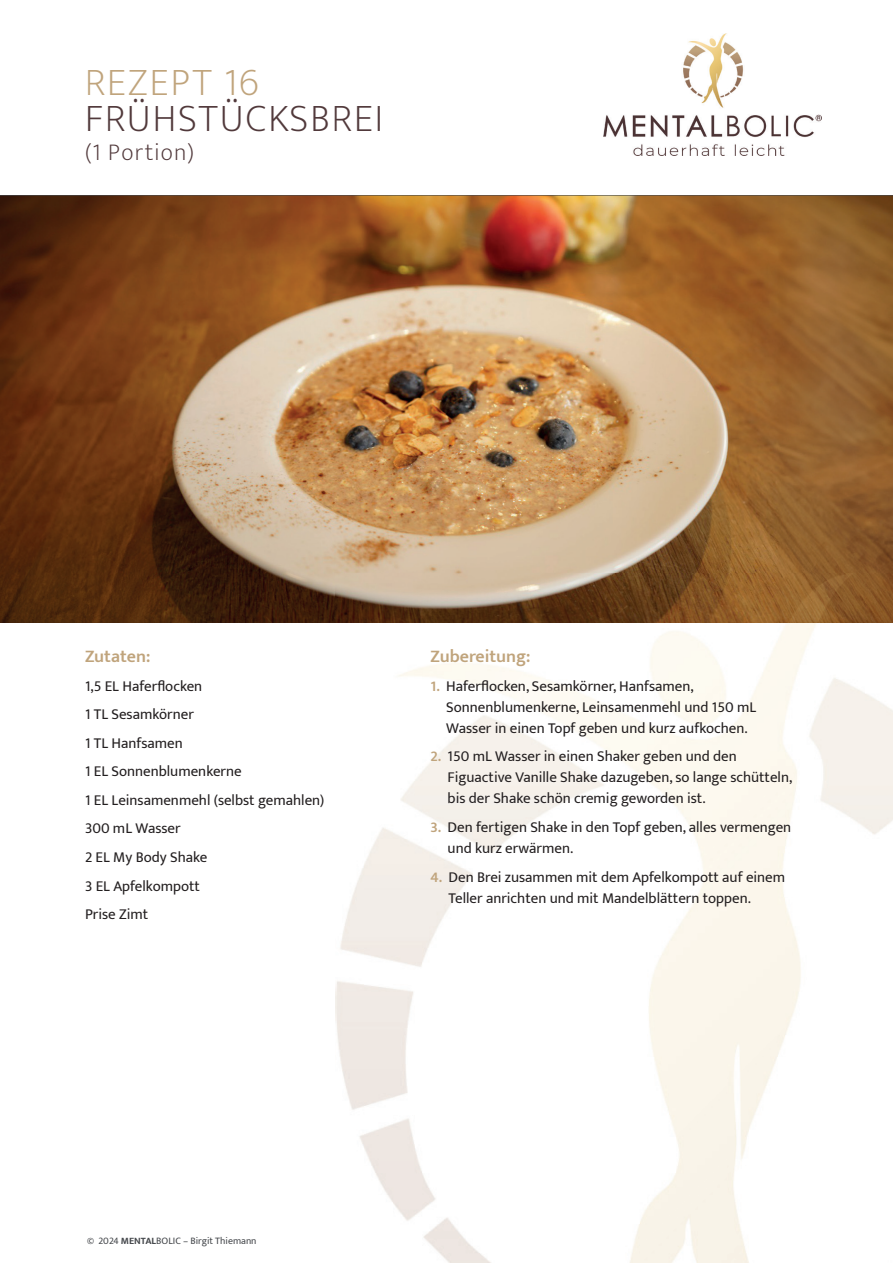
<style>
.page{position:relative;width:893px;height:1263px;background:#fff}
.page>*{position:absolute;margin:0;border:0;box-sizing:border-box;transform-origin:0 0}
.t1{font:200 39px "Mukta";letter-spacing:.05em;color:#51393b}
.t2{font:200 39px "Mukta";letter-spacing:.05em;color:#c0a47c}
.t3{font:200 24px "Mukta";letter-spacing:.05em;color:#51393b}
.t4{font:600 18px "Mukta";color:#c0a47c}
.t5{font:15px/28.5px "Mukta";color:#231f20}
.t6{font:9.9px "Mukta";color:#46494d}
.s1{font-weight:600;color:#c0a47c}
.s2{font-weight:700}
</style>
<div class="page">
<img style="left:0;top:196px;width:893px;height:427px">
<img style="left:604px;top:34px;width:218px;height:121px">
<img style="left:336px;top:574px;width:557px;height:689px">
<h1 class="t2" style="left:85px;top:51px;width:175px">REZEPT 16</h1>
<h1 class="t1" style="left:85px;top:87px;width:300px">FRÜHSTÜCKSBREI</h1>
<h2 class="t3" style="left:85px;top:133px;width:110px">(1 Portion)</h2>
<p class="t4" style="left:85px;top:646px;width:67px">Zutaten:</p>
<p class="t5" style="left:85px;top:671px;width:241px">1,5 EL Haferflocken<br>1 TL Sesamkörner<br>1 TL Hanfsamen<br>1 EL Sonnenblumenkerne<br>1 EL Leinsamenmehl (selbst gemahlen)<br>300 mL Wasser<br>2 EL My Body Shake<br>3 EL Apfelkompott<br>Prise Zimt</p>
<p class="t4" style="left:431px;top:646px;width:101px">Zubereitung:</p>
<p class="t5" style="left:446px;top:675px;width:312px;line-height:21px;text-indent:-16px"><span class="s1">1.</span> Haferflocken, Sesamkörner, Hanfsamen,<br>Sonnenblumenkerne, Leinsamenmehl und 150 mL<br>Wasser in einen Topf geben und kurz aufkochen.</p>
<p class="t5" style="left:448px;top:746px;width:346px;line-height:21px;text-indent:-17px"><span class="s1">2.</span> 150 mL Wasser in einen Shaker geben und den<br>Figuactive Vanille Shake dazugeben, so lange schütteln, bis der Shake schön cremig geworden ist.</p>
<p class="t5" style="left:448px;top:816px;width:345px;line-height:21px;text-indent:-17px"><span class="s1">3.</span> Den fertigen Shake in den Topf geben, alles vermengen und kurz erwärmen.</p>
<p class="t5" style="left:449px;top:866px;width:338px;line-height:21px;text-indent:-18px"><span class="s1">4.</span> Den Brei zusammen mit dem Apfelkompott auf einem<br>Teller anrichten und mit Mandelblättern toppen.</p>
<p class="t6" style="left:87px;top:1235px;width:171px"><span class="s2">©</span> 2024 <span class="s2">MENTAL</span>BOLIC – Birgit Thiemann</p>
</div>
